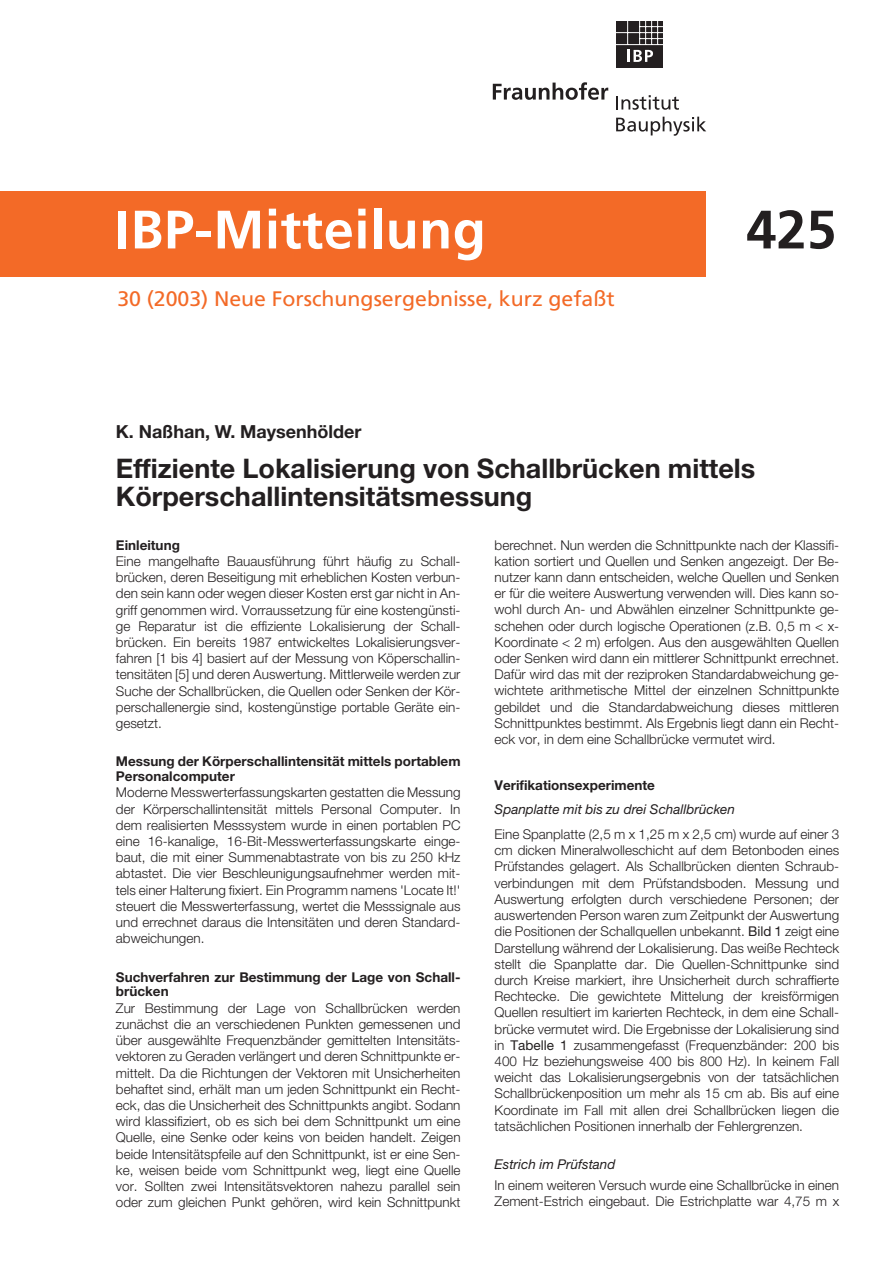
<style>
.page{position:relative;width:893px;height:1263px;background:#fff}
.page>*{position:absolute;margin:0;border:0;box-sizing:border-box;transform-origin:0 0}
.t1{font:700 54px "Frutiger";letter-spacing:.01em;color:#fff}
.t2{font:700 54px "Frutiger";color:#231f20}
.t3{font:700 27px/27.8px "Helvetica Neue";color:#231f20}
.t4{font:21px "Frutiger";color:#f36a27}
.t5{font:700 18px "Helvetica Neue";color:#231f20}
.t6{font:300 13.5px/16.2px "Helvetica Neue";color:#231f20;text-align:justify}
.t7{font:700 13.5px/14.9px "Helvetica Neue";color:#231f20}
.t8{font:italic 13.5px "Helvetica Neue";color:#231f20}
.s1{font-weight:400}
</style>
<div class="page">
<svg style="left:616px;top:117px;width:90px;height:19px"></svg>
<svg style="left:616px;top:95px;width:63px;height:15px"></svg>
<svg style="left:493px;top:82px;width:115px;height:18px"></svg>
<div style="left:616px;top:21px;width:47px;height:47px;background:#231f20"></div>
<hr style="left:614px;top:44px;width:50px;height:1px;background:#fff">
<hr style="left:614px;top:32px;width:50px;height:1px;background:#fff">
<svg style="left:627px;top:21px;width:36px;height:41px"></svg>
<div style="left:0;top:191px;width:705px;height:85px;background:#f36a27"></div>
<h1 class="t1" style="left:115px;top:208px;width:372px">IBP-Mitteilung</h1>
<h3 class="t4" style="left:117px;top:290px;width:499px">30 (2003) Neue Forschungsergebnisse, kurz gefaßt</h3>
<h3 class="t5" style="left:116px;top:425px;width:247px">K. Naßhan, W. Maysenhölder</h3>
<h1 class="t2" style="left:746px;top:208px;width:92px">425</h1>
<h2 class="t3" style="left:116px;top:457px;width:641px">Effiziente Lokalisierung von Schallbrücken mittels<br>Körperschallintensitätsmessung</h2>
<p class="t7" style="left:116px;top:539px;width:65px">Einleitung</p>
<p class="t6" style="left:116px;top:554px;width:346px">Eine mangelhafte Bauausführung führt häufig zu Schall&shy;brücken, deren Beseitigung mit erheblichen Kosten verbun&shy;den sein kann oder wegen dieser Kosten erst gar nicht in An&shy;griff genommen wird. Vorraussetzung für eine kostengünsti&shy;ge Reparatur ist die effiziente Lokalisierung der Schall&shy;brücken. Ein bereits 1987 entwickeltes Lokalisierungsver&shy;fahren [1 bis 4] basiert auf der Messung von Köperschallin&shy;tensitäten [5] und deren Auswertung. Mittlerweile werden zur Suche der Schallbrücken, die Quellen oder Senken der Kör&shy;perschallenergie sind, kostengünstige portable Geräte ein&shy;gesetzt.</p>
<p class="t7" style="left:116px;top:755px;width:346px">Messung der Körperschallintensität mittels portablem<br>Personalcomputer</p>
<p class="t6" style="left:116px;top:786px;width:346px">Moderne Messwerterfassungskarten gestatten die Messung der Körperschallintensität mittels Personal Computer. In dem realisierten Messsystem wurde in einen portablen PC eine 16-kanalige, 16-Bit-Messwerterfassungskarte einge&shy;baut, die mit einer Summenabtastrate von bis zu 250 kHz abtastet. Die vier Beschleunigungsaufnehmer werden mit&shy;tels einer Halterung fixiert. Ein Programm namens 'Locate It!' steuert die Messwerterfassung, wertet die Messsignale aus und errechnet daraus die Intensitäten und deren Standard&shy;abweichungen.</p>
<p class="t7" style="left:116px;top:971px;width:346px">Suchverfahren zur Bestimmung der Lage von Schall&shy;brücken</p>
<p class="t6" style="left:116px;top:1001px;width:346px">Zur Bestimmung der Lage von Schallbrücken werden zunächst die an verschiedenen Punkten gemessenen und über ausgewählte Frequenzbänder gemittelten Intensitäts&shy;vektoren zu Geraden verlängert und deren Schnittpunkte er&shy;mittelt. Da die Richtungen der Vektoren mit Unsicherheiten behaftet sind, erhält man um jeden Schnittpunkt ein Recht&shy;eck, das die Unsicherheit des Schnittpunkts angibt. Sodann wird klassifiziert, ob es sich bei dem Schnittpunkt um eine Quelle, eine Senke oder keins von beiden handelt. Zeigen beide Intensitätspfeile auf den Schnittpunkt, ist er eine Sen&shy;ke, weisen beide vom Schnittpunkt weg, liegt eine Quelle vor. Sollten zwei Intensitätsvektoren nahezu parallel sein oder zum gleichen Punkt gehören, wird kein Schnittpunkt</p>
<p class="t6" style="left:494px;top:538px;width:346px">berechnet. Nun werden die Schnittpunkte nach der Klassifi&shy;kation sortiert und Quellen und Senken angezeigt. Der Be&shy;nutzer kann dann entscheiden, welche Quellen und Senken er für die weitere Auswertung verwenden will. Dies kann so&shy;wohl durch An- und Abwählen einzelner Schnittpunkte ge&shy;schehen oder durch logische Operationen (z.B. 0,5 m &lt; x-Koordinate &lt; 2 m) erfolgen. Aus den ausgewählten Quellen oder Senken wird dann ein mittlerer Schnittpunkt errechnet.<br>Dafür wird das mit der reziproken Standardabweichung ge&shy;wichtete arithmetische Mittel der einzelnen Schnittpunkte gebildet und die Standardabweichung dieses mittleren Schnittpunktes bestimmt. Als Ergebnis liegt dann ein Recht&shy;eck vor, in dem eine Schallbrücke vermutet wird.</p>
<p class="t7" style="left:494px;top:779px;width:162px">Verifikationsexperimente</p>
<p class="t8" style="left:494px;top:805px;width:242px">Spanplatte mit bis zu drei Schallbrücken</p>
<p class="t6" style="left:494px;top:827px;width:346px">Eine Spanplatte (2,5 m x 1,25 m x 2,5 cm) wurde auf einer 3 cm dicken Mineralwolleschicht auf dem Betonboden eines Prüfstandes gelagert. Als Schallbrücken dienten Schraub&shy;verbindungen mit dem Prüfstandsboden. Messung und Auswertung erfolgten durch verschiedene Personen; der auswertenden Person waren zum Zeitpunkt der Auswertung die Positionen der Schallquellen unbekannt. <span class="s1">Bild 1</span> zeigt eine Darstellung während der Lokalisierung. Das weiße Rechteck stellt die Spanplatte dar. Die Quellen-Schnittpunke sind durch Kreise markiert, ihre Unsicherheit durch schraffierte Rechtecke. Die gewichtete Mittelung der kreisförmigen Quellen resultiert im karierten Rechteck, in dem eine Schall&shy;brücke vermutet wird. Die Ergebnisse der Lokalisierung sind in <span class="s1">Tabelle 1</span> zusammengefasst (Frequenzbänder: 200 bis 400 Hz beziehungsweise 400 bis 800 Hz). In keinem Fall weicht das Lokalisierungsergebnis von der tatsächlichen Schallbrückenposition um mehr als 15 cm ab. Bis auf eine Koordinate im Fall mit allen drei Schallbrücken liegen die tatsächlichen Positionen innerhalb der Fehlergrenzen.</p>
<p class="t8" style="left:494px;top:1160px;width:122px">Estrich im Prüfstand</p>
<p class="t6" style="left:494px;top:1178px;width:346px">In einem weiteren Versuch wurde eine Schallbrücke in einen<br>Zement-Estrich eingebaut. Die Estrichplatte war 4,75 m x</p>
</div>
